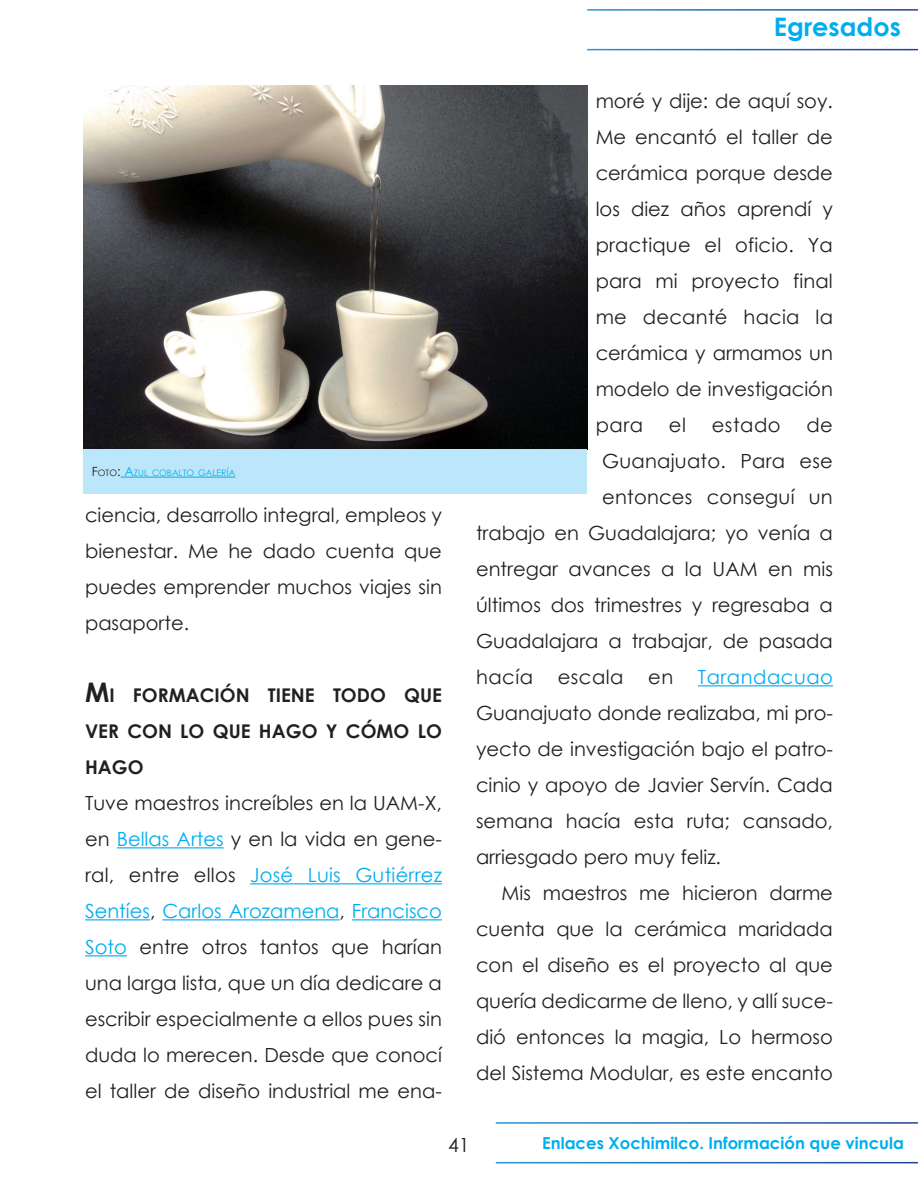
<style>
.page{position:relative;width:918px;height:1188px;background:#fff}
.page>*{position:absolute;margin:0;border:0;box-sizing:border-box;transform-origin:0 0}
.t1{font:700 25.5px "Century Gothic";color:#00aeef}
.cuerpoArticulos_sin{font:19.5px/36px "Century Gothic";color:#231f20;text-align:justify}
.cuerpoArticulos{font:19.5px/36px "Century Gothic";color:#231f20;text-align:justify}
.subtitulo_ok{font:700 18.9px/36px "Century Gothic";color:#231f20;text-align:justify}
.t2{font:700 16.5px "Century Gothic";color:#00aeef}
.pies_de_foto_2alinea{font:8.85px "Century Gothic";color:#00aeef}
.s1{font-size:12.75px;color:#231f20}
.s2{color:#231f20}
.s3{font-size:12.75px}
.s4{font-size:27px}
.s5{color:#00aeef}
</style>
<div class="page">
<hr style="left:117px;top:847px;width:107px;height:1px;background:#00aeef">
<hr style="left:250px;top:883px;width:192px;height:1px;background:#00aeef">
<hr style="left:85px;top:919px;width:65px;height:1px;background:#00aeef">
<hr style="left:162px;top:919px;width:178px;height:1px;background:#00aeef">
<hr style="left:352px;top:919px;width:90px;height:1px;background:#00aeef">
<hr style="left:85px;top:955px;width:42px;height:1px;background:#00aeef">
<hr style="left:698px;top:685px;width:135px;height:1px;background:#00aeef">
<img style="left:84px;top:85px;width:503px;height:364px">
<div style="left:84px;top:449px;width:503px;height:45px;background:#bce6fa"></div>
<hr style="left:121px;top:477px;width:114px;height:1px;background:#00aeef">
<h1 class="t1" style="left:774px;top:8px;width:128px">Egresados</h1>
<p class="pies_de_foto_2alinea" style="left:92px;top:467px;width:145px"><span class="s1">F</span><span class="s2">OTO</span><span class="s1">:</span> <span class="s3">A</span>ZUL COBALTO GALERÍA</p>
<p class="cuerpoArticulos" style="left:85px;top:497px;width:358px">ciencia, desarrollo integral, empleos y bienestar. Me he dado cuenta que puedes emprender muchos viajes sin pasaporte.</p>
<p class="subtitulo_ok" style="left:85px;top:676px;width:358px"><span class="s4">M</span>I FORMACIÓN TIENE TODO QUE VER CON LO QUE HAGO Y CÓMO LO HAGO</p>
<p class="cuerpoArticulos_sin" style="left:85px;top:785px;width:358px">Tuve maestros increíbles en la UAM-X, en <span class="s5">Bellas Artes</span> y en la vida en gene&shy;ral, entre ellos <span class="s5">José Luis Gutiérrez Sentíes</span>, <span class="s5">Carlos Arozamena</span>, <span class="s5">Francisco Soto</span> entre otros tantos que harían una larga lista, que un día dedicare a escribir especialmente a ellos pues sin duda lo merecen. Desde que conocí el taller de diseño industrial me ena-</p>
<p class="cuerpoArticulos_sin" style="left:596px;top:83px;width:239px">moré y dije: de aquí soy.<br>Me encantó el taller de cerámica porque desde los diez años aprendí y practique el oficio. Ya para mi proyecto final me decanté hacia la cerámica y armamos un modelo de investigación para</p>
<p class="cuerpoArticulos_sin" style="left:669px;top:407px;width:19px">el</p>
<p class="cuerpoArticulos_sin" style="left:712px;top:407px;width:70px">estado</p>
<p class="cuerpoArticulos_sin" style="left:806px;top:407px;width:28px">de</p>
<p class="cuerpoArticulos_sin" style="left:602px;top:443px;width:232px">Guanajuato. Para ese</p>
<p class="cuerpoArticulos_sin" style="left:602px;top:479px;width:232px">entonces conseguí un</p>
<p class="cuerpoArticulos_sin" style="left:476px;top:515px;width:358px">trabajo en Guadalajara; yo venía a</p>
<p class="cuerpoArticulos_sin" style="left:476px;top:551px;width:358px">entregar avances a la UAM en mis</p>
<p class="cuerpoArticulos_sin" style="left:476px;top:587px;width:358px">últimos dos trimestres y regresaba a</p>
<p class="cuerpoArticulos_sin" style="left:476px;top:623px;width:358px">Guadalajara a trabajar, de pasada</p>
<p class="cuerpoArticulos_sin" style="left:476px;top:659px;width:59px">hacía</p>
<p class="cuerpoArticulos_sin" style="left:558px;top:659px;width:67px">escala</p>
<p class="cuerpoArticulos_sin" style="left:648px;top:659px;width:27px">en</p>
<p class="cuerpoArticulos_sin" style="left:476px;top:659px;width:358px;text-indent:222px"><span class="s5">Tarandacuao </span>Guanajuato donde realizaba, mi pro&shy;yecto de investigación bajo el patro&shy;cinio y apoyo de Javier Servín. Cada semana hacía esta ruta; cansado, arriesgado pero muy feliz.</p>
<p class="cuerpoArticulos" style="left:476px;top:875px;width:358px;text-indent:26px">Mis maestros me hicieron darme cuenta que la cerámica maridada con el diseño es el proyecto al que quería dedicarme de lleno, y allí suce&shy;dió entonces la magia, Lo hermoso del Sistema Modular, es este encanto</p>
<p class="cuerpoArticulos_sin" style="left:448px;top:1127px;width:23px">41</p>
<p class="t2" style="left:542px;top:1131px;width:363px">Enlaces Xochimilco. Información que vincula</p>
</div>
